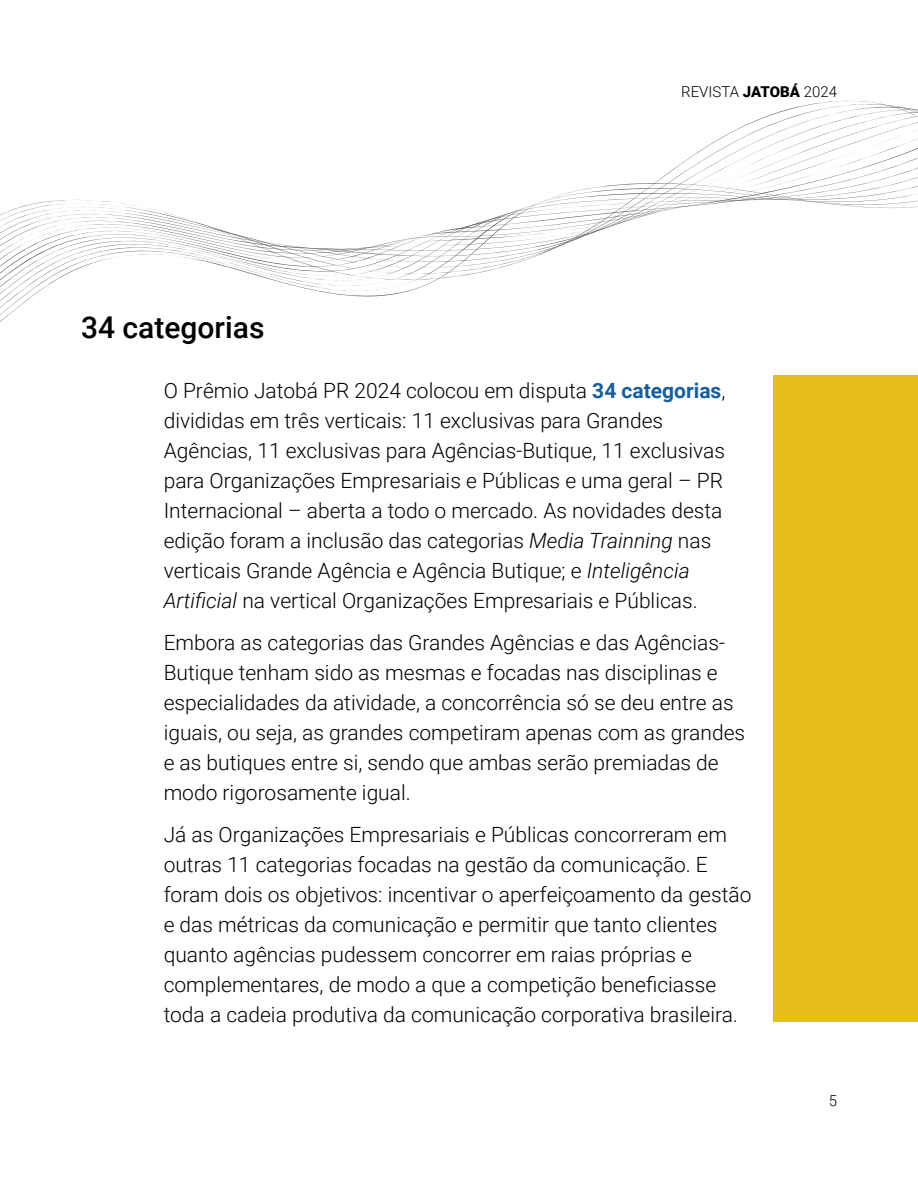
<style>
.page{position:relative;width:918px;height:1188px;background:#fff}
.page>*{position:absolute;margin:0;border:0;box-sizing:border-box;transform-origin:0 0}
.t1{font:500 30px "Roboto";color:#000001}
.t2{font:300 21px/30px "Roboto";color:#000001}
.t3{font:300 15px "Roboto";color:#000001}
.s1{font-weight:900}
.s2{font-weight:700;color:#175d9e}
.s3{font-style:italic}
</style>
<div class="page">
<svg style="left:0;top:100px;width:915px;height:222px"></svg>
<div style="left:773px;top:376px;width:145px;height:646px;background:#e8be1f"></div>
<p class="t3" style="left:681px;top:81px;width:157px">REVISTA <span class="s1">JATOBÁ</span> 2024</p>
<h1 class="t1" style="left:81px;top:306px;width:185px">34 categorias</h1>
<p class="t2" style="left:164px;top:375px;width:563px">O Prêmio Jatobá PR 2024 colocou em disputa <span class="s2">34 categorias</span>, divididas em três verticais: 11 exclusivas para Grandes Agências, 11 exclusivas para Agências-Butique, 11 exclusivas para Organizações Empresariais e Públicas e uma geral – PR Internacional – aberta a todo o mercado. As novidades desta edição foram a inclusão das categorias <span class="s3">Media Trainning</span> nas verticais Grande Agência e Agência Butique; e <span class="s3">Inteligência Artificial</span> na vertical Organizações Empresariais e Públicas.</p>
<p class="t2" style="left:164px;top:627px;width:583px">Embora as categorias das Grandes Agências e das Agências-Butique tenham sido as mesmas e focadas nas disciplinas e especialidades da atividade, a concorrência só se deu entre as iguais, ou seja, as grandes competiram apenas com as grandes e as butiques entre si, sendo que ambas serão premiadas de modo rigorosamente igual.</p>
<p class="t2" style="left:164px;top:819px;width:589px">Já as Organizações Empresariais e Públicas concorreram em outras 11 categorias focadas na gestão da comunicação. E foram dois os objetivos: incentivar o aperfeiçoamento da gestão e das métricas da comunicação e permitir que tanto clientes quanto agências pudessem concorrer em raias próprias e complementares, de modo a que a competição beneficiasse toda a cadeia produtiva da comunicação corporativa brasileira.</p>
<p class="t3" style="left:829px;top:1090px;width:10px">5</p>
</div>
